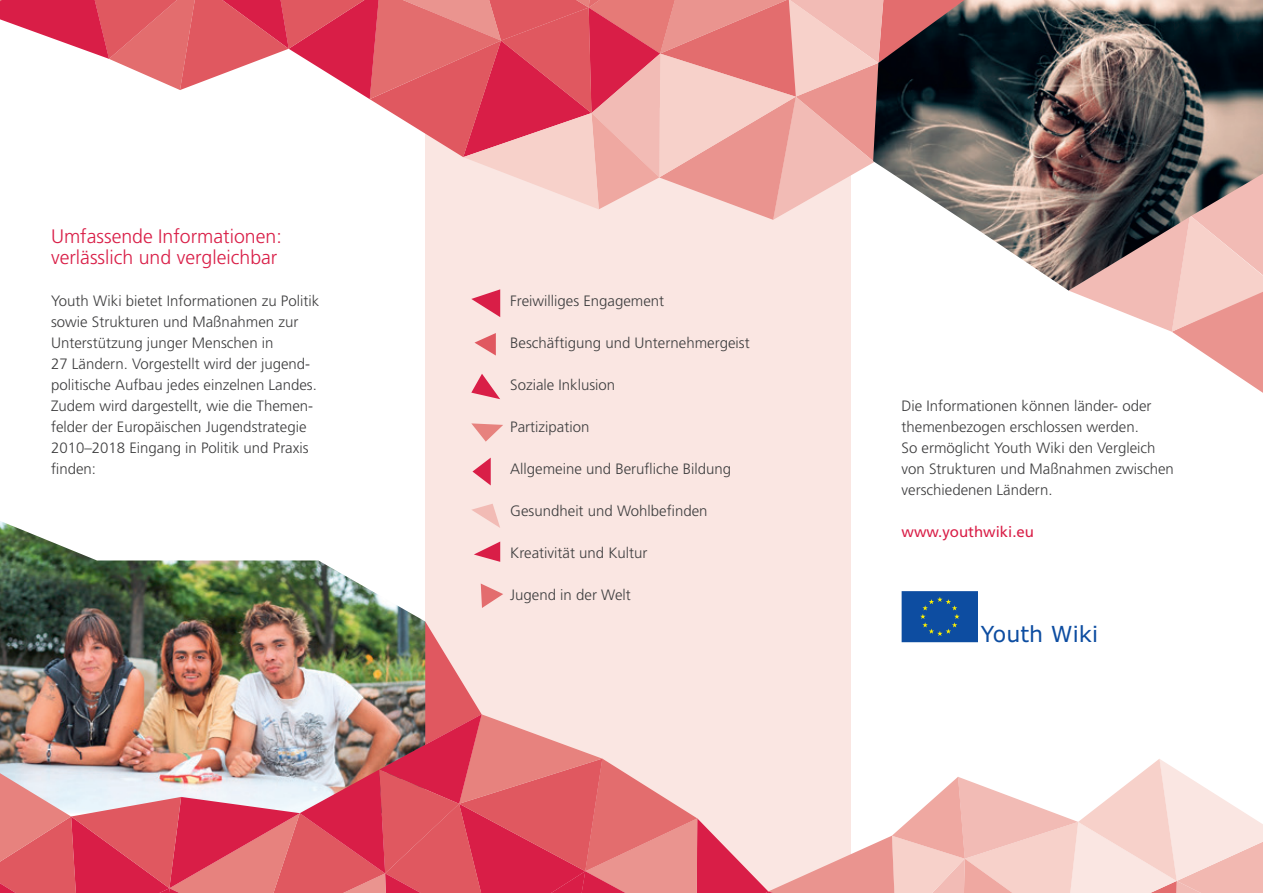
<style>
.page{position:relative;width:1263px;height:893px;background:#fff}
.page>*{position:absolute;margin:0;border:0;box-sizing:border-box;transform-origin:0 0}
.t1{font:22.2px "Verdana";color:#0d4da1}
.t2{font:300 19.5px/21px "Frutiger LT";color:#d91e47}
.t3{font:300 15px/21px "Frutiger LT";color:#3e3e3f}
.t4{font:15px "Frutiger LT";color:#d91e47}
</style>
<div class="page">
<div style="left:425px;top:0;width:425px;height:893px;background:#fae6e2"></div>
<img style="left:0;top:521px;width:358px;height:62px">
<svg style="left:0;top:0;width:873px;height:220px"></svg>
<svg style="left:1070px;top:291px;width:193px;height:102px"></svg>
<svg style="left:472px;top:458px;width:19px;height:27px"></svg>
<img style="left:873px;top:0;width:390px;height:291px">
<svg style="left:471px;top:374px;width:29px;height:25px"></svg>
<svg style="left:471px;top:423px;width:32px;height:19px"></svg>
<svg style="left:472px;top:504px;width:28px;height:24px"></svg>
<img style="left:0;top:583px;width:1263px;height:310px">
<svg style="left:474px;top:541px;width:26px;height:21px"></svg>
<svg style="left:471px;top:289px;width:29px;height:28px"></svg>
<svg style="left:474px;top:333px;width:22px;height:23px"></svg>
<h2 class="t2" style="left:51px;top:226px;width:232px">Umfassende Informationen: verlässlich und vergleichbar</h2>
<p class="t3" style="left:51px;top:291px;width:270px">Youth Wiki bietet Informationen zu Politik sowie Strukturen und Maßnahmen zur Unterstützung junger Menschen in<br>27 Ländern. Vorgestellt wird der jugend&shy;politische Aufbau jedes einzelnen Landes.<br>Zudem wird dargestellt, wie die Themen&shy;felder der Europäischen Jugendstrategie 2010–2018 Eingang in Politik und Praxis finden:</p>
<p class="t3" style="left:510px;top:291px;width:155px">Freiwilliges Engagement</p>
<p class="t3" style="left:510px;top:333px;width:241px">Beschäftigung und Unternehmergeist</p>
<p class="t3" style="left:510px;top:375px;width:107px">Soziale Inklusion</p>
<p class="t3" style="left:510px;top:417px;width:81px">Partizipation</p>
<p class="t3" style="left:510px;top:459px;width:222px">Allgemeine und Berufliche Bildung</p>
<p class="t3" style="left:510px;top:501px;width:199px">Gesundheit und Wohlbefinden</p>
<p class="t3" style="left:510px;top:543px;width:139px">Kreativität und Kultur</p>
<p class="t3" style="left:510px;top:585px;width:122px">Jugend in der Welt</p>
<p class="t3" style="left:901px;top:396px;width:274px">Die Informationen können länder- oder themenbezogen erschlossen werden.<br>So ermöglicht Youth Wiki den Vergleich von Strukturen und Maßnahmen zwischen verschiedenen Ländern.</p>
<p class="t4" style="left:901px;top:523px;width:134px">www.youthwiki.eu</p>
<h1 class="t1" style="left:981px;top:619px;width:119px">Youth Wiki</h1>
</div>
